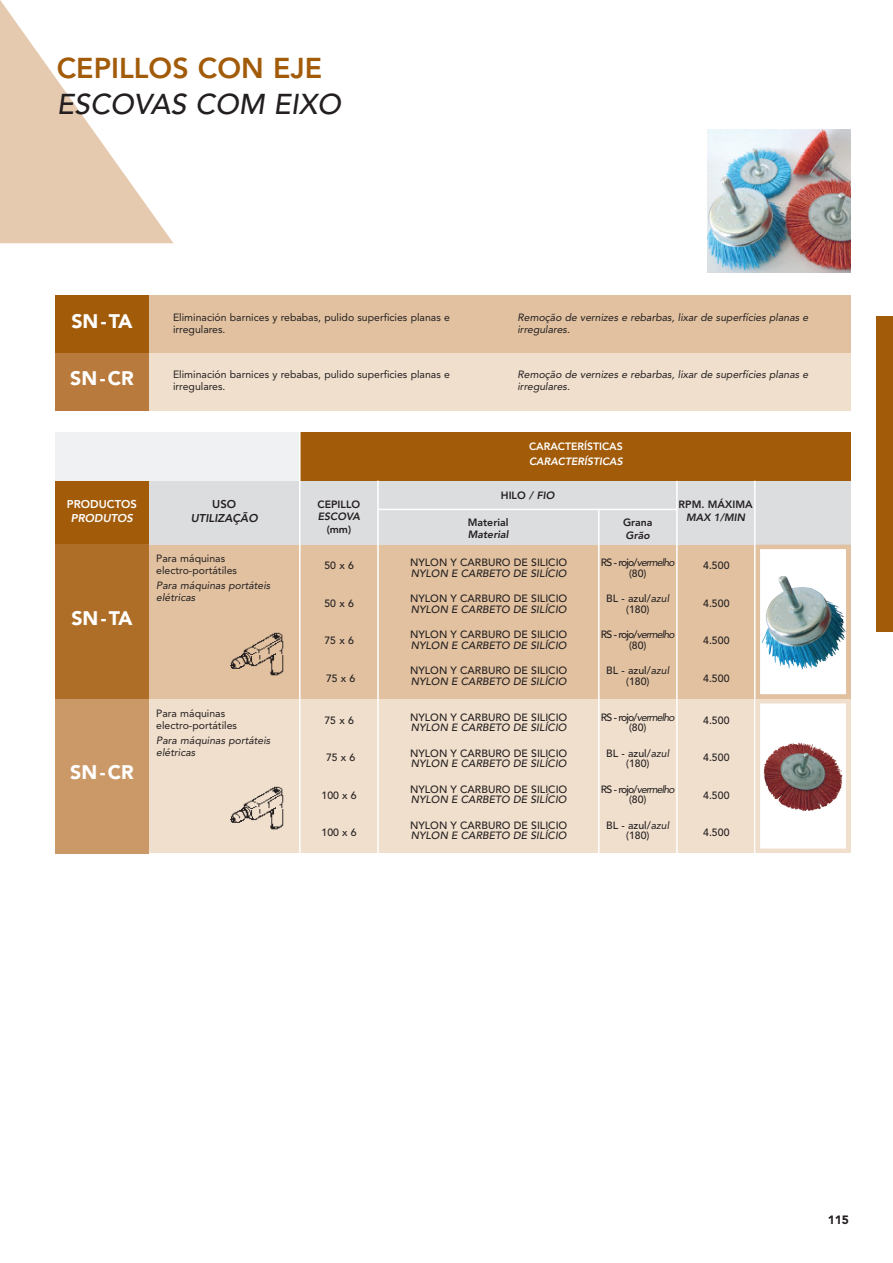
<style>
.page{position:relative;width:893px;height:1263px;background:#fff}
.page>*{position:absolute;margin:0;border:0;box-sizing:border-box;transform-origin:0 0}
.t1{font:800 28.5px "Avenir";color:#a25b09}
.t2{font:italic 500 28.5px "Avenir";color:#231f20}
.t3{font:900 19.5px "Avenir";color:#fff}
.t4{font:900 12px "Avenir";color:#231f20}
.t5{font:italic 800 11.25px "Avenir";color:#231f20}
.t6{font:800 11.25px "Avenir";color:#fff}
.t7{font:italic 800 11.25px "Avenir";color:#fff}
.t8{font:800 11.25px "Avenir";color:#231f20}
.t9{font:500 10.5px/10.5px "Avenir";color:#231f20;text-align:center}
.t10{font:10.5px/12px "Avenir";color:#231f20}
.t11{font:italic 10.5px/12px "Avenir";color:#231f20}
.t12{font:italic 500 10.5px "Avenir";color:#231f20}
.t13{font:800 10.5px "Avenir";color:#231f20}
.t14{font:italic 800 10.5px "Avenir";color:#231f20}
.t15{font:800 10.5px "Avenir";color:#fff}
.t16{font:italic 800 10.5px "Avenir";color:#fff}
.s1{font-style:italic}
.s2{font-weight:400;font-style:italic}
</style>
<div class="page">
<div style="left:148px;top:698px;width:702px;height:155px;background:#f0dfcc"></div>
<div style="left:55px;top:699px;width:94px;height:154px;background:#cb9967"></div>
<svg style="left:0;top:0;width:173px;height:243px"></svg>
<div style="left:876px;top:316px;width:17px;height:315px;background:#a25b09"></div>
<div style="left:149px;top:296px;width:701px;height:57px;background:#e1c1a0"></div>
<div style="left:55px;top:296px;width:94px;height:57px;background:#a25b09"></div>
<div style="left:149px;top:353px;width:701px;height:57px;background:#f0dfcc"></div>
<div style="left:55px;top:353px;width:94px;height:57px;background:#b87a3d"></div>
<div style="left:148px;top:544px;width:702px;height:155px;background:#e1c1a0"></div>
<div style="left:300px;top:432px;width:550px;height:49px;background:#a25b09"></div>
<div style="left:55px;top:432px;width:245px;height:49px;background:#f0f1f2"></div>
<div style="left:149px;top:481px;width:701px;height:63px;background:#dcdddf"></div>
<div style="left:55px;top:481px;width:94px;height:63px;background:#a25b09"></div>
<div style="left:55px;top:544px;width:94px;height:155px;background:#af6e28"></div>
<svg style="left:761px;top:550px;width:84px;height:144px;background:#e9f1f3"></svg>
<img style="left:787px;top:578px;width:58px;height:91px">
<div style="left:756px;top:545px;width:94px;height:154px;border:4px solid #e1c1a0"></div>
<hr style="left:754px;top:481px;width:1px;height:387px;background:#fff">
<hr style="left:377px;top:481px;width:2px;height:383px;background:#fff">
<hr style="left:598px;top:509px;width:2px;height:355px;background:#fff">
<hr style="left:676px;top:481px;width:2px;height:380px;background:#fff">
<hr style="left:299px;top:429px;width:2px;height:436px;background:#fff">
<hr style="left:378px;top:509px;width:298px;height:1px;background:#fff">
<img style="left:708px;top:129px;width:142px;height:143px">
<svg style="left:761px;top:704px;width:84px;height:144px;background:#d4c5c5"></svg>
<img style="left:764px;top:750px;width:12px;height:22px">
<div style="left:756px;top:699px;width:94px;height:154px;border:4px solid #f0dfcc"></div>
<img style="left:230px;top:786px;width:54px;height:44px">
<img style="left:230px;top:632px;width:54px;height:44px">
<h1 class="t1" style="left:57px;top:57px;width:267px">CEPILLOS CON EJE</h1>
<h1 class="t2" style="left:57px;top:93px;width:286px">ESCOVAS COM EIXO</h1>
<h2 class="t3" style="left:71px;top:313px;width:63px">SN-TA</h2>
<h2 class="t3" style="left:70px;top:370px;width:65px">SN-CR</h2>
<p class="t6" style="left:67px;top:500px;width:71px">PRODUCTOS</p>
<p class="t7" style="left:71px;top:513px;width:64px">PRODUTOS</p>
<h2 class="t3" style="left:71px;top:610px;width:63px">SN-TA</h2>
<h2 class="t3" style="left:70px;top:765px;width:65px">SN-CR</h2>
<p class="t10" style="left:173px;top:313px;width:278px">Eliminación barnices y rebabas, pulido superficies planas e irregulares.</p>
<p class="t11" style="left:517px;top:313px;width:292px">Remoção de vernizes e rebarbas, lixar de superfícies planas e irregulares.</p>
<p class="t10" style="left:173px;top:369px;width:278px">Eliminación barnices y rebabas, pulido superficies planas e irregulares.</p>
<p class="t11" style="left:517px;top:369px;width:292px">Remoção de vernizes e rebarbas, lixar de superfícies planas e irregulares.</p>
<p class="t15" style="left:529px;top:442px;width:95px">CARACTERÍSTICAS</p>
<p class="t16" style="left:529px;top:457px;width:95px">CARACTERÍSTICAS</p>
<p class="t8" style="left:212px;top:500px;width:25px">USO</p>
<p class="t5" style="left:191px;top:513px;width:68px">UTILIZAÇÃO</p>
<p class="t13" style="left:318px;top:500px;width:44px">CEPILLO</p>
<p class="t14" style="left:318px;top:512px;width:44px">ESCOVA</p>
<p class="t13" style="left:327px;top:525px;width:26px">(mm)</p>
<p class="t13" style="left:501px;top:491px;width:55px">HILO <span class="s1">/ FIO</span></p>
<p class="t13" style="left:468px;top:518px;width:42px">Material</p>
<p class="t14" style="left:468px;top:530px;width:42px">Material</p>
<p class="t13" style="left:623px;top:518px;width:31px">Grana</p>
<p class="t14" style="left:626px;top:531px;width:26px">Grão</p>
<p class="t13" style="left:679px;top:500px;width:75px">RPM. MÁXIMA</p>
<p class="t14" style="left:686px;top:513px;width:61px">MAX 1/MIN</p>
<p class="t10" style="left:156px;top:553px;width:82px">Para máquinas electro-portátiles</p>
<p class="t11" style="left:156px;top:580px;width:116px">Para máquinas portáteis elétricas</p>
<p class="t9" style="left:324px;top:561px;width:31px">50x6</p>
<p class="t9" style="left:324px;top:599px;width:31px">50x6</p>
<p class="t9" style="left:324px;top:636px;width:31px">75x6</p>
<p class="t9" style="left:326px;top:674px;width:31px">75x6</p>
<p class="t9" style="left:410px;top:558px;width:159px">NYLON Y CARBURO DE SILICIO</p>
<p class="t12" style="left:411px;top:569px;width:157px">NYLON E CARBETO DE SILÍCIO</p>
<p class="t9" style="left:410px;top:594px;width:159px">NYLON Y CARBURO DE SILICIO</p>
<p class="t12" style="left:411px;top:605px;width:157px">NYLON E CARBETO DE SILÍCIO</p>
<p class="t9" style="left:410px;top:630px;width:159px">NYLON Y CARBURO DE SILICIO</p>
<p class="t12" style="left:411px;top:641px;width:157px">NYLON E CARBETO DE SILÍCIO</p>
<p class="t9" style="left:410px;top:666px;width:159px">NYLON Y CARBURO DE SILICIO</p>
<p class="t12" style="left:411px;top:677px;width:157px">NYLON E CARBETO DE SILÍCIO</p>
<p class="t9" style="left:601px;top:558px;width:75px">RS - rojo/<span class="s2">vermelho </span>(80)</p>
<p class="t9" style="left:606px;top:594px;width:65px">BL - azul/<span class="s2">azul </span>(180)</p>
<p class="t9" style="left:601px;top:630px;width:75px">RS - rojo/<span class="s2">vermelho </span>(80)</p>
<p class="t9" style="left:606px;top:666px;width:65px">BL - azul/<span class="s2">azul </span>(180)</p>
<p class="t9" style="left:703px;top:561px;width:28px">4.500</p>
<p class="t9" style="left:703px;top:599px;width:28px">4.500</p>
<p class="t9" style="left:703px;top:636px;width:28px">4.500</p>
<p class="t9" style="left:703px;top:674px;width:28px">4.500</p>
<p class="t10" style="left:156px;top:708px;width:82px">Para máquinas electro-portátiles</p>
<p class="t11" style="left:156px;top:735px;width:116px">Para máquinas portáteis elétricas</p>
<p class="t9" style="left:324px;top:716px;width:31px">75x6</p>
<p class="t9" style="left:326px;top:753px;width:31px">75x6</p>
<p class="t9" style="left:322px;top:791px;width:37px">100 x 6</p>
<p class="t9" style="left:322px;top:828px;width:37px">100 x 6</p>
<p class="t9" style="left:410px;top:713px;width:159px">NYLON Y CARBURO DE SILICIO</p>
<p class="t12" style="left:411px;top:723px;width:157px">NYLON E CARBETO DE SILÍCIO</p>
<p class="t9" style="left:410px;top:749px;width:159px">NYLON Y CARBURO DE SILICIO</p>
<p class="t12" style="left:411px;top:759px;width:157px">NYLON E CARBETO DE SILÍCIO</p>
<p class="t9" style="left:410px;top:785px;width:159px">NYLON Y CARBURO DE SILICIO</p>
<p class="t12" style="left:411px;top:795px;width:157px">NYLON E CARBETO DE SILÍCIO</p>
<p class="t9" style="left:410px;top:821px;width:159px">NYLON Y CARBURO DE SILICIO</p>
<p class="t12" style="left:411px;top:831px;width:157px">NYLON E CARBETO DE SILÍCIO</p>
<p class="t9" style="left:601px;top:713px;width:75px">RS - rojo/<span class="s2">vermelho </span>(80)</p>
<p class="t9" style="left:606px;top:749px;width:65px">BL - azul/<span class="s2">azul </span>(180)</p>
<p class="t9" style="left:601px;top:785px;width:75px">RS - rojo/<span class="s2">vermelho </span>(80)</p>
<p class="t9" style="left:606px;top:821px;width:65px">BL - azul/<span class="s2">azul </span>(180)</p>
<p class="t9" style="left:703px;top:716px;width:28px">4.500</p>
<p class="t9" style="left:703px;top:753px;width:28px">4.500</p>
<p class="t9" style="left:703px;top:791px;width:28px">4.500</p>
<p class="t9" style="left:703px;top:828px;width:28px">4.500</p>
<p class="t4" style="left:828px;top:1215px;width:23px">115</p>
</div>
